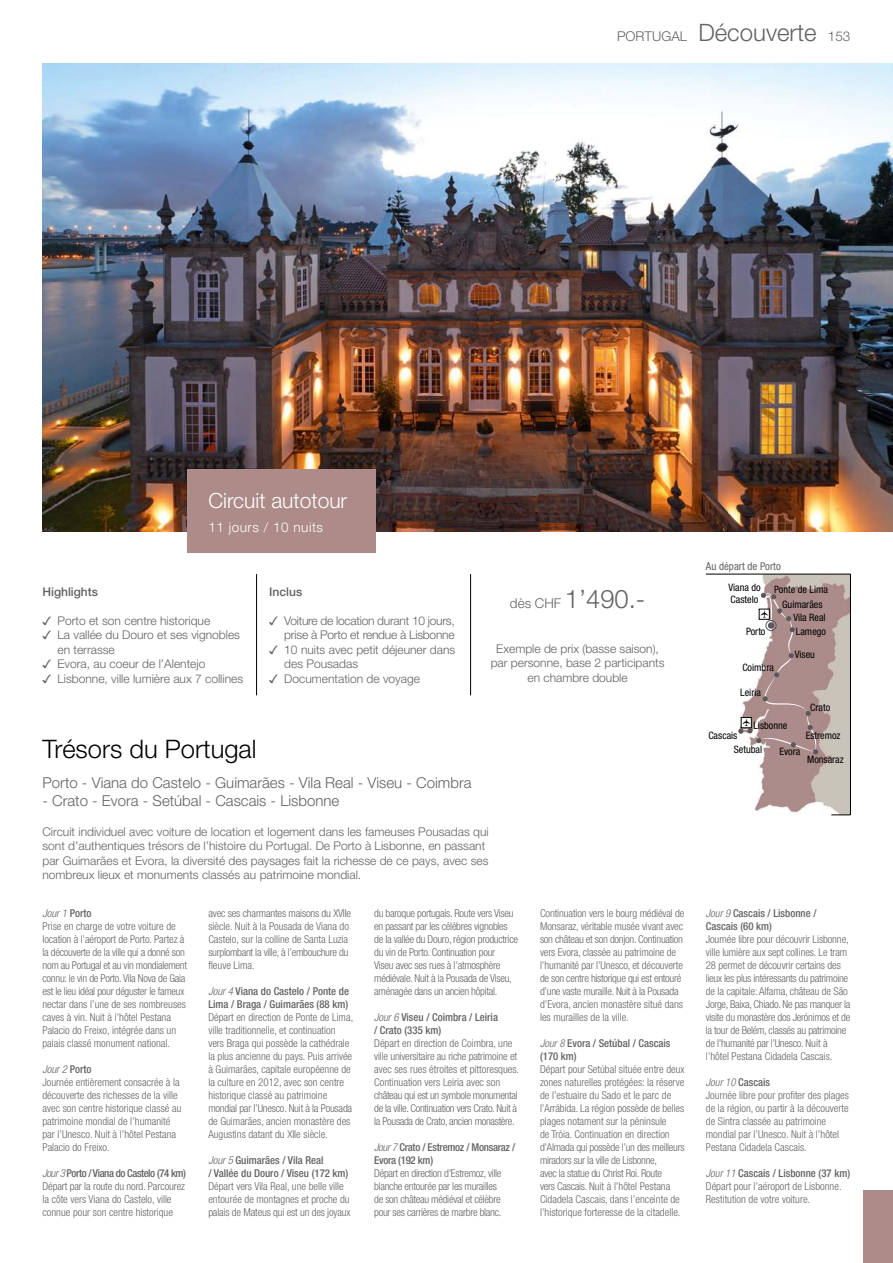
<style>
.page{position:relative;width:893px;height:1263px;background:#fff}
.page>*{position:absolute;margin:0;border:0;box-sizing:border-box;transform-origin:0 0}
.t1{font:300 25.5px "Helvetica Neue";color:#000}
.t2{font:300 25.5px "Helvetica Neue";color:#626261}
.t3{font:300 21px "Helvetica Neue";color:#fff}
.t4{font:300 15px "Helvetica Neue";color:#626261}
.t5{font:300 13.5px "Helvetica Neue";color:#626261}
.t6{font:300 13.5px "Helvetica Neue";letter-spacing:.04em;color:#fff}
.t7{font:300 12px/14.4px "Helvetica Neue";color:#626261;text-align:center}
.t8{font:300 12px "Helvetica Neue";letter-spacing:-.025em;color:#626261}
.t9{font:300 12px "Helvetica Neue";letter-spacing:-.02em;color:#626261}
.t10{font:500 12px "Helvetica Neue";color:#626261}
.t11{font:300 condensed 10.8px/12.9px "Helvetica Neue";letter-spacing:-.01em;color:#626261}
.t12{font:500 condensed 10.8px/12.9px "Helvetica Neue";color:#626261}
.t13{font:500 condensed 10.8px/12.9px "Helvetica Neue";letter-spacing:-.025em;color:#626261}
.t14{font:condensed 10.8px "Helvetica Neue";letter-spacing:.005em;color:#626261}
.t15{font:condensed 10.2px/12.3px "Helvetica Neue";color:#000}
.s1{font-size:24px}
.s2{font-family:"Monotype Sorts";font-weight:400}
.s3{font-size:13.5px}
.s4{font-style:italic}
.s5{font-weight:500}
.s6{font-weight:300;font-style:italic}
</style>
<div class="page">
<hr style="left:470px;top:574px;width:1px;height:121px;background:#000">
<hr style="left:256px;top:574px;width:1px;height:121px;background:#000">
<div style="left:863px;top:1191px;width:30px;height:72px;background:#ac8b88"></div>
<img style="left:43px;top:64px;width:850px;height:467px">
<div style="left:187px;top:470px;width:188px;height:83px;background:#ac8b88"></div>
<img style="left:754px;top:575px;width:96px;height:240px">
<svg style="left:738px;top:593px;width:80px;height:161px"></svg>
<hr style="left:706px;top:574px;width:144px;height:1px;background:#000">
<hr style="left:850px;top:574px;width:1px;height:241px;background:#000">
<svg style="left:831px;top:815px;width:19px;height:1px"></svg>
<p class="t5" style="left:617px;top:28px;width:235px">PORTUGAL <span class="s1">Découverte</span> 153</p>
<h2 class="t3" style="left:208px;top:487px;width:140px">Circuit autotour</h2>
<p class="t6" style="left:208px;top:518px;width:116px">11 jours / 10 nuits</p>
<p class="t10" style="left:43px;top:585px;width:57px">Highlights</p>
<p class="t7" style="left:43px;top:613px;width:169px"><span class="s2">3</span> Porto et son centre historique</p>
<p class="t7" style="left:43px;top:628px;width:199px"><span class="s2">3</span> La vallée du Douro et ses vignobles</p>
<p class="t7" style="left:58px;top:642px;width:59px">en terrasse</p>
<p class="t7" style="left:43px;top:656px;width:164px"><span class="s2">3</span> Evora, au coeur de l’Alentejo</p>
<p class="t7" style="left:43px;top:671px;width:202px"><span class="s2">3</span> Lisbonne, ville lumière aux 7 collines</p>
<p class="t10" style="left:269px;top:585px;width:34px">Inclus</p>
<p class="t8" style="left:269px;top:613px;width:187px"><span class="s2">3</span> Voiture de location durant 10 jours,</p>
<p class="t9" style="left:284px;top:628px;width:172px">prise à Porto et rendue à Lisbonne</p>
<p class="t7" style="left:269px;top:642px;width:187px"><span class="s2">3</span> 10 nuits avec petit déjeuner dans</p>
<p class="t7" style="left:284px;top:656px;width:75px">des Pousadas</p>
<p class="t7" style="left:269px;top:671px;width:152px"><span class="s2">3</span> Documentation de voyage</p>
<h1 class="t2" style="left:510px;top:583px;width:137px"><span class="s3">dès CHF</span> 1’490.-</h1>
<p class="t7" style="left:491px;top:641px;width:175px">Exemple de prix (basse saison), par personne, base 2 participants en chambre double</p>
<p class="t14" style="left:706px;top:560px;width:77px">Au départ de Porto</p>
<p class="t15" style="left:728px;top:581px;width:34px">Viana do<br>Castelo</p>
<p class="t15" style="left:746px;top:625px;width:21px">Porto</p>
<p class="t15" style="left:742px;top:661px;width:33px">Coimbra</p>
<p class="t15" style="left:774px;top:581px;width:55px;line-height:15.5px;text-align:center">Ponte de Lima<br>Guimarães</p>
<p class="t15" style="left:793px;top:611px;width:34px;line-height:13.4px">Vila Real<br>Lamego</p>
<p class="t15" style="left:795px;top:648px;width:22px">Viseu</p>
<p class="t15" style="left:740px;top:686px;width:22px">Leiria</p>
<p class="t15" style="left:753px;top:719px;width:35px">Lisbonne</p>
<p class="t15" style="left:810px;top:701px;width:22px">Crato</p>
<h1 class="t1" style="left:43px;top:733px;width:215px">Trésors du Portugal</h1>
<h3 class="t4" style="left:43px;top:774px;width:430px">Porto - Viana do Castelo - Guimarães - Vila Real - Viseu - Coimbra</h3>
<h3 class="t4" style="left:43px;top:792px;width:298px">- Crato - Evora - Setúbal - Cascais - Lisbonne</h3>
<p class="t7" style="left:43px;top:824px;width:448px;text-align:left">Circuit individuel avec voiture de location et logement dans les fameuses Pousadas qui sont d’authentiques trésors de l’histoire du Portugal. De Porto à Lisbonne, en passant par Guimarães et Evora, la diversité des paysages fait la richesse de ce pays, avec ses nombreux lieux et monuments classés au patrimoine mondial.</p>
<p class="t11" style="left:43px;top:907px;width:146px"><span class="s4">Jour 1</span> <span class="s5">Porto<br></span>Prise en charge de votre voiture de location à l’aéroport de Porto. Partez à la découverte de la ville qui a donné son nom au Portugal et au vin mondialement connu: le vin de Porto. Vila Nova de Gaia est le lieu idéal pour déguster le fameux nectar dans l’une de ses nombreuses caves à vin. Nuit à l’hôtel Pestana Palacio do Freixo, intégrée dans un palais classé monument national.</p>
<p class="t11" style="left:43px;top:1063px;width:140px"><span class="s4">Jour 2</span> <span class="s5">Porto<br></span>Journée entièrement consacrée à la découverte des richesses de la ville avec son centre historique classé au patrimoine mondial de l’humanité par l’Unesco. Nuit à l’hôtel Pestana<br>Palacio do Freixo.</p>
<p class="t11" style="left:43px;top:1166px;width:145px"><span class="s4">Jour 3</span> <span class="s5">Porto / Viana do Castelo (74 km)<br></span>Départ par la route du nord. Parcourez la côte vers Viana do Castelo, ville connue pour son centre historique</p>
<p class="t11" style="left:208px;top:907px;width:144px">avec ses charmantes maisons du XVIIe siècle. Nuit à la Pousada de Viana do<br>Castelo, sur la colline de Santa Luzia surplombant la ville, à l’embouchure du fleuve Lima.</p>
<p class="t12" style="left:208px;top:985px;width:142px"><span class="s6">Jour 4</span> Viana do Castelo / Ponte de<br>Lima / Braga / Guimarães (88 km)</p>
<p class="t11" style="left:208px;top:1011px;width:146px">Départ en direction de Ponte de Lima, ville traditionnelle, et continuation vers Braga qui possède la cathédrale la plus ancienne du pays. Puis arrivée à Guimarães, capitale européenne de la culture en 2012, avec son centre historique classé au patrimoine mondial par l’Unesco. Nuit à la Pousada de Guimarães, ancien monastère des Augustins datant du XIIe siècle.</p>
<p class="t12" style="left:208px;top:1153px;width:142px"><span class="s6">Jour 5</span> Guimarães / Vila Real<br>/ Vallée du Douro / Viseu (172 km)</p>
<p class="t11" style="left:208px;top:1179px;width:144px">Départ vers Vila Real, une belle ville entourée de montagnes et proche du palais de Mateus qui est un des joyaux</p>
<p class="t11" style="left:374px;top:907px;width:145px">du baroque portugais. Route vers Viseu en passant par les célèbres vignobles de la vallée du Douro, région productrice du vin de Porto. Continuation pour<br>Viseu avec ses rues à l’atmosphère médiévale. Nuit à la Pousada de Viseu, aménagée dans un ancien hôpital.</p>
<p class="t12" style="left:374px;top:1011px;width:125px"><span class="s6">Jour 6</span> Viseu / Coimbra / Leiria / Crato (335 km)</p>
<p class="t11" style="left:374px;top:1037px;width:146px">Départ en direction de Coimbra, une ville universitaire au riche patrimoine et avec ses rues étroites et pittoresques.<br>Continuation vers Leiria avec son château qui est un symbole monumental de la ville. Continuation vers Crato. Nuit à la Pousada de Crato, ancien monastère.</p>
<p class="t13" style="left:374px;top:1140px;width:143px"><span class="s6">Jour 7</span> Crato / Estremoz / Monsaraz /<br>Evora (192 km)</p>
<p class="t11" style="left:374px;top:1166px;width:129px">Départ en direction d’Estremoz, ville blanche entourée par les murailles de son château médiéval et célèbre pour ses carrières de marbre blanc.</p>
<p class="t15" style="left:734px;top:729px;width:30px;line-height:13.5px;text-indent:-25px">Cascais<br>Setubal</p>
<p class="t15" style="left:806px;top:729px;width:36px">Estremoz</p>
<p class="t15" style="left:779px;top:745px;width:22px">Evora</p>
<p class="t15" style="left:807px;top:753px;width:38px">Monsaraz</p>
<p class="t11" style="left:540px;top:907px;width:146px">Continuation vers le bourg médiéval de Monsaraz, véritable musée vivant avec son château et son donjon. Continuation vers Evora, classée au patrimoine de l’humanité par l’Unesco, et découverte de son centre historique qui est entouré d’une vaste muraille. Nuit à la Pousada d’Evora, ancien monastère situé dans les murailles de la ville.</p>
<p class="t12" style="left:540px;top:1037px;width:132px"><span class="s6">Jour 8</span> Evora / Setúbal / Cascais (170 km)</p>
<p class="t11" style="left:540px;top:1063px;width:146px">Départ pour Setúbal située entre deux zones naturelles protégées: la réserve de l’estuaire du Sado et le parc de l’Arrábida. La région possède de belles plages notament sur la péninsule<br>de Tróia. Continuation en direction d’Almada qui possède l’un des meilleurs miradors sur la ville de Lisbonne,<br>avec la statue du Christ Roi. Route<br>vers Cascais. Nuit à l’hôtel Pestana Cidadela Cascais, dans l’enceinte de l’historique forteresse de la citadelle.</p>
<p class="t12" style="left:706px;top:907px;width:112px"><span class="s6">Jour 9</span> Cascais / Lisbonne /<br>Cascais (60 km)</p>
<p class="t11" style="left:706px;top:933px;width:146px">Journée libre pour découvrir Lisbonne, ville lumière aux sept collines. Le tram 28 permet de découvrir certains des lieux les plus intéressants du patrimoine de la capitale: Alfama, château de São Jorge, Baixa, Chiado. Ne pas manquer la visite du monastère dos Jerónimos et de la tour de Belém, classés au patrimoine de l’humanité par l’Unesco. Nuit à l’hôtel Pestana Cidadela Cascais.</p>
<p class="t11" style="left:706px;top:1075px;width:145px"><span class="s4">Jour 10</span> <span class="s5">Cascais<br></span>Journée libre pour profiter des plages de la région, ou partir à la découverte de Sintra classée au patrimoine mondial par l’Unesco. Nuit à l’hôtel<br>Pestana Cidadela Cascais.</p>
<p class="t11" style="left:706px;top:1166px;width:146px"><span class="s4">Jour 11</span> <span class="s5">Cascais / Lisbonne (37 km)<br></span>Départ pour l’aéroport de Lisbonne.<br>Restitution de votre voiture.</p>
</div>
